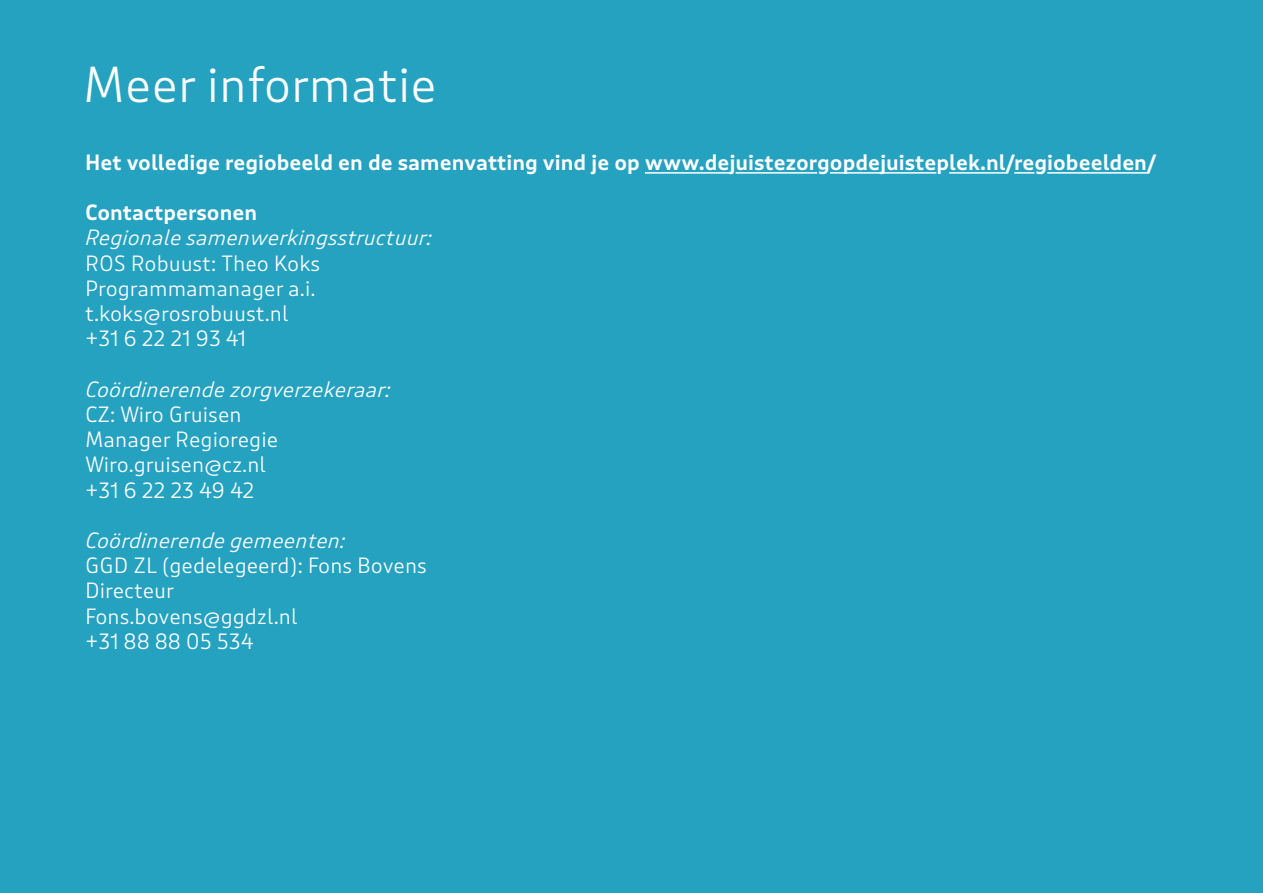
<style>
.page{position:relative;width:1263px;height:893px;background:#26a2c1}
.page>*{position:absolute;margin:0;border:0;box-sizing:border-box;transform-origin:0 0}
.t1{font:300 48px "Puffin";color:#fff}
.t2{font:300 21px/25.2px "Puffin";color:#fff}
.t3{font:600 21px "Puffin";color:#fff}
.t4{font:italic 300 21px "Puffin";color:#fff}
</style>
<div class="page">
<hr style="left:645px;top:172px;width:84px;height:2px;background:#fff">
<hr style="left:736px;top:172px;width:81px;height:2px;background:#fff">
<hr style="left:830px;top:172px;width:106px;height:2px;background:#fff">
<hr style="left:949px;top:172px;width:57px;height:2px;background:#fff">
<hr style="left:1014px;top:172px;width:20px;height:2px;background:#fff">
<hr style="left:1047px;top:172px;width:100px;height:2px;background:#fff">
<h1 class="t1" style="left:83px;top:57px;width:355px">Meer informatie</h1>
<p class="t3" style="left:85px;top:150px;width:1072px">Het volledige regiobeeld en de samenvatting vind je op www.dejuistezorgopdejuisteplek.nl/regiobeelden/</p>
<p class="t3" style="left:85px;top:200px;width:174px">Contactpersonen</p>
<p class="t4" style="left:85px;top:226px;width:348px">Regionale samenwerkingsstructuur:</p>
<p class="t2" style="left:85px;top:251px;width:237px">ROS Robuust: Theo Koks<br>Programmamanager a.i. t.koks@rosrobuust.nl +31 6 22 21 93 41</p>
<p class="t4" style="left:85px;top:377px;width:307px">Coördinerende zorgverzekeraar:</p>
<p class="t2" style="left:85px;top:402px;width:195px">CZ: Wiro Gruisen<br>Manager Regioregie<br>Wiro.gruisen@cz.nl +31 6 22 23 49 42</p>
<p class="t4" style="left:85px;top:528px;width:262px">Coördinerende gemeenten:</p>
<p class="t2" style="left:85px;top:553px;width:343px">GGD ZL (gedelegeerd): Fons Bovens<br>Directeur<br>Fons.bovens@ggdzl.nl<br>+31 88 88 05 534</p>
</div>
